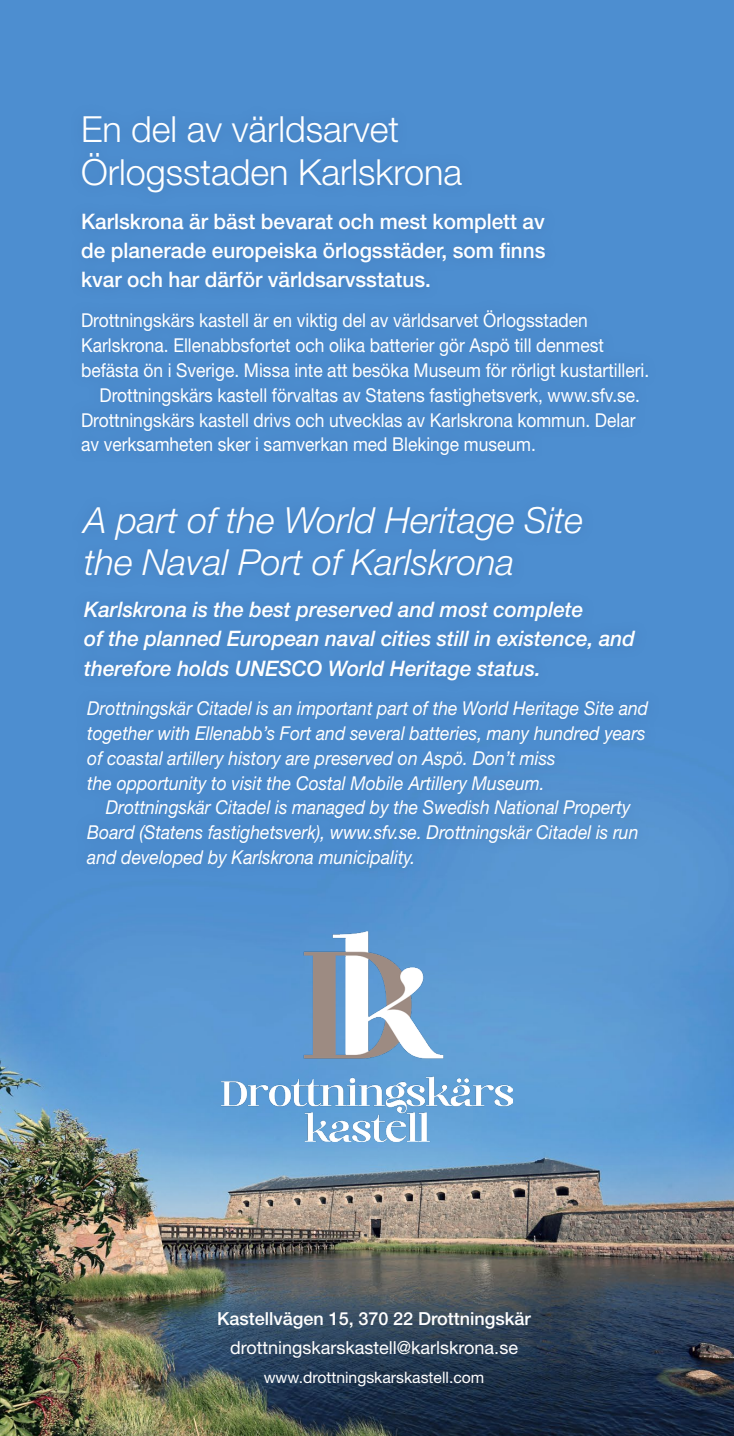
<style>
.page{position:relative;width:734px;height:1436px;background:#fff}
.page>*{position:absolute;margin:0;border:0;box-sizing:border-box;transform-origin:0 0}
.Rubrik_1{font:italic 300 36px/42.8px "Helvetica Neue LT Std";color:#fff}
.Rubrik_1-2{font:300 36px/42.8px "Helvetica Neue LT Std";color:#fff}
.Ingress{font:italic 500 21.38px/29px "Helvetica Neue LT Std";color:#fff}
.Ingress-2{font:500 21.38px/29px "Helvetica Neue LT Std";color:#fff;text-align:justify}
.Ingress-3{font:italic 19.12px "Helvetica Neue LT Std";color:#fff;scale:.92 1}
.Ingress-4{font:19.12px "Helvetica Neue LT Std";color:#fff;scale:.91 1}
.Ingress-5{font:18px "Helvetica Neue LT Std";color:#fff}
.Ingress-6{font:500 18px "Helvetica Neue LT Std";color:#fff}
.Ingress-7{font:15.75px "Helvetica Neue LT Std";color:#fff}
</style>
<div class="page">
<img style="left:0;top:0;width:733px;height:1435px">
<div style="left:69px;top:298px;width:591px;height:170px;background:#4b8bcc"></div>
<div style="left:74px;top:688px;width:587px;height:192px;background:#4b8bcc"></div>
<div style="left:69px;top:201px;width:488px;height:99px;background:#4b8bcc"></div>
<div style="left:70px;top:493px;width:525px;height:96px;background:#4b8ccd"></div>
<div style="left:71px;top:589px;width:576px;height:103px;background:#4b8bcc"></div>
<div style="left:70px;top:103px;width:404px;height:103px;background:#4c8cce"></div>
<img style="left:221px;top:931px;width:291px;height:210px">
<h1 class="Rubrik_1-2" style="left:81px;top:107px;width:382px">En del av världsarvet<br>Örlogsstaden Karlskrona</h1>
<p class="Ingress-2" style="left:81px;top:207px;width:466px">Karlskrona är bäst bevarat och mest komplett av de planerade europeiska örlogsstäder, som finns kvar och har därför världsarvsstatus.</p>
<p class="Ingress-4" style="left:81px;top:309px;width:558px">Drottningskärs kastell är en viktig del av världsarvet Örlogsstaden</p>
<p class="Ingress-4" style="left:81px;top:334px;width:576px">Karlskrona. Ellenabbsfortet och olika batterier gör Aspö till denmest</p>
<p class="Ingress-4" style="left:81px;top:359px;width:626px">befästa ön i Sverige. Missa inte att besöka Museum för rörligt kustartilleri.</p>
<p class="Ingress-4" style="left:99px;top:383px;width:595px">Drottningskärs kastell förvaltas av Statens fastighetsverk, www.sfv.se.</p>
<p class="Ingress-4" style="left:81px;top:408px;width:610px">Drottningskärs kastell drivs och utvecklas av Karlskrona kommun. Delar</p>
<p class="Ingress-4" style="left:81px;top:433px;width:501px">av verksamheten sker i samverkan med Blekinge museum.</p>
<h1 class="Rubrik_1" style="left:84px;top:498px;width:500px">A part of the World Heritage Site the Naval Port of Karlskrona</h1>
<p class="Ingress" style="left:84px;top:595px;width:552px">Karlskrona is the best preserved and most complete<br>of the planned European naval cities still in existence, and therefore holds UNESCO World Heritage status.</p>
<p class="Ingress-3" style="left:87px;top:697px;width:611px">Drottningskär Citadel is an important part of the World Heritage Site and</p>
<p class="Ingress-3" style="left:87px;top:721px;width:608px">together with Ellenabb’s Fort and several batteries, many hundred years</p>
<p class="Ingress-3" style="left:87px;top:746px;width:510px">of coastal artillery history are preserved on Aspö. Don’t miss</p>
<p class="Ingress-3" style="left:87px;top:771px;width:498px">the opportunity to visit the Costal Mobile Artillery Museum.</p>
<p class="Ingress-3" style="left:106px;top:796px;width:571px">Drottningskär Citadel is managed by the Swedish National Property</p>
<p class="Ingress-3" style="left:87px;top:820px;width:600px">Board (Statens fastighetsverk), www.sfv.se. Drottningskär Citadel is run</p>
<p class="Ingress-3" style="left:87px;top:845px;width:358px">and developed by Karlskrona municipality.</p>
<p class="Ingress-6" style="left:217px;top:1307px;width:315px">Kastellvägen 15, 370 22 Drottningskär</p>
<p class="Ingress-5" style="left:230px;top:1336px;width:289px">drottningskarskastell@karlskrona.se</p>
<p class="Ingress-7" style="left:263px;top:1367px;width:222px">www.drottningskarskastell.com</p>
</div>
